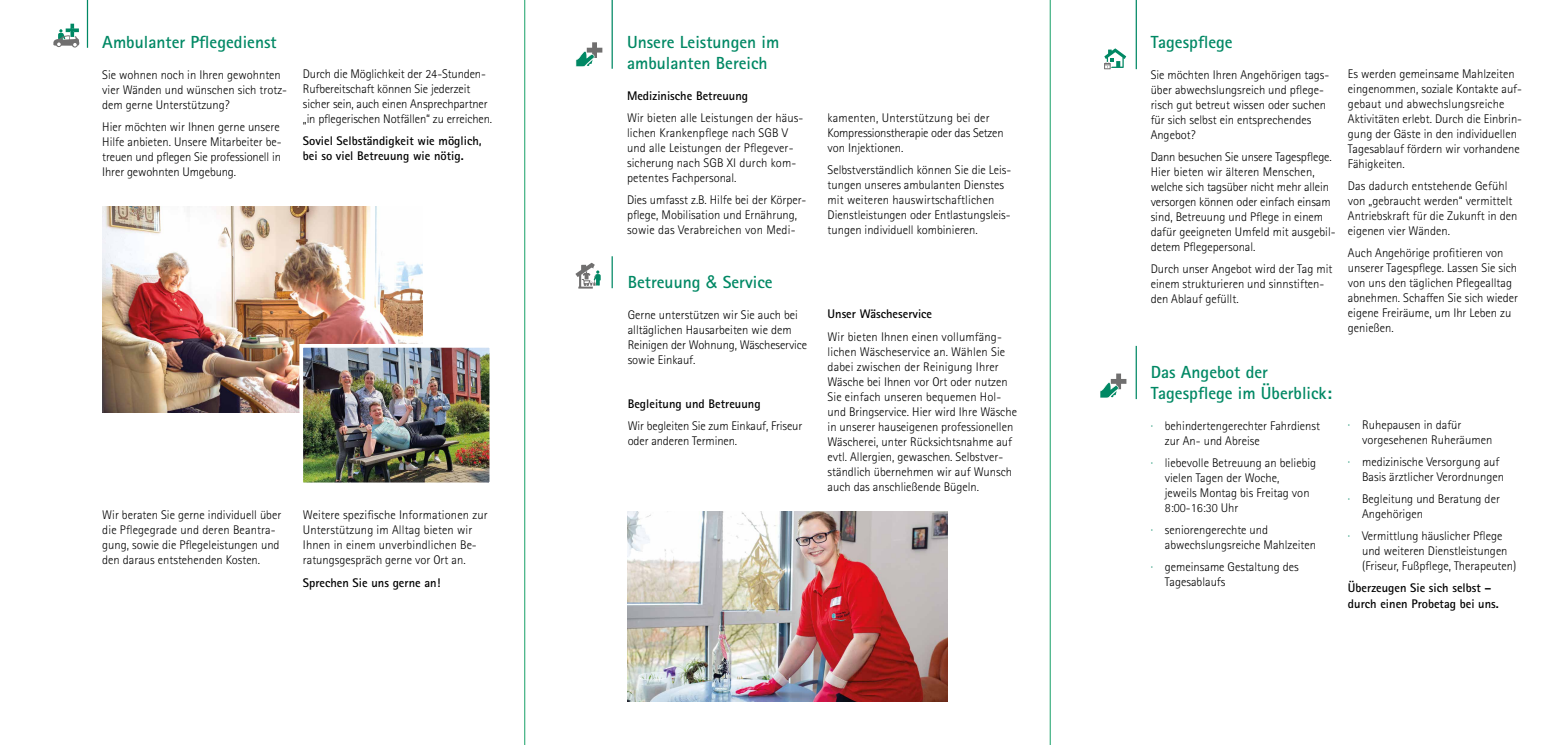
<style>
.page{position:relative;width:1567px;height:745px;background:#fff}
.page>*{position:absolute;margin:0;border:0;box-sizing:border-box;transform-origin:0 0}
.t1{font:700 17.5px/21px "Rotis Sans Serif Std";color:#008864}
.t2{font:300 12.5px/15px "Rotis Sans Serif Std";color:#000}
.t3{font:700 12.5px/15px "Rotis Sans Serif Std";color:#000}
.s1{font-family:"Arial";font-weight:400}
.s2{color:#008864}
</style>
<div class="page">
<img style="left:102px;top:206px;width:320px;height:206px">
<img style="left:297px;top:342px;width:193px;height:141px">
<img style="left:627px;top:511px;width:320px;height:190px">
<hr style="left:87px;top:0;width:1px;height:48px;background:#008864">
<svg style="left:53px;top:24px;width:26px;height:24px"></svg>
<hr style="left:611px;top:0;width:1px;height:69px;background:#008864">
<svg style="left:575px;top:42px;width:27px;height:25px"></svg>
<hr style="left:611px;top:256px;width:1px;height:32px;background:#008864">
<svg style="left:575px;top:262px;width:25px;height:26px"></svg>
<hr style="left:1135px;top:0;width:1px;height:69px;background:#008864">
<svg style="left:1104px;top:48px;width:22px;height:21px"></svg>
<svg style="left:1100px;top:373px;width:26px;height:25px"></svg>
<hr style="left:1135px;top:345px;width:1px;height:54px;background:#008864">
<hr style="left:524px;top:0;width:1px;height:744px;background:#45b385">
<hr style="left:1049px;top:0;width:1px;height:744px;background:#45b385">
<h1 class="t1" style="left:102px;top:31px;width:176px">Ambulanter Pflegedienst</h1>
<p class="t2" style="left:102px;top:67px;width:186px">Sie wohnen noch in Ihren gewohnten vier Wänden und wünschen sich trotz&shy;dem gerne Unterstützung?</p>
<p class="t2" style="left:102px;top:119px;width:181px">Hier möchten wir Ihnen gerne unsere Hilfe anbieten. Unsere Mitarbeiter be&shy;treuen und pflegen Sie professionell in Ihrer gewohnten Umgebung.</p>
<p class="t2" style="left:303px;top:66px;width:191px">Durch die Möglichkeit der 24-Stunden-Rufbereitschaft können Sie jederzeit sicher sein, auch einen Ansprechpartner „in pflegerischen Notfällen“ zu erreichen.</p>
<p class="t3" style="left:303px;top:133px;width:180px">Soviel Selbständigkeit wie möglich, bei so viel Betreuung wie nötig.</p>
<p class="t2" style="left:102px;top:507px;width:180px">Wir beraten Sie gerne individuell über die Pflegegrade und deren Beantra&shy;gung, sowie die Pflegeleistungen und den daraus entstehenden Kosten.</p>
<p class="t2" style="left:303px;top:507px;width:186px">Weitere spezifische Informationen zur Unterstützung im Alltag bieten wir Ihnen in einem unverbindlichen Be&shy;ratungsgespräch gerne vor Ort an.</p>
<p class="t3" style="left:303px;top:574px;width:139px">Sprechen Sie uns gerne an!</p>
<h1 class="t1" style="left:627px;top:31px;width:154px">Unsere Leistungen im ambulanten Bereich</h1>
<p class="t3" style="left:627px;top:88px;width:123px">Medizinische Betreuung</p>
<p class="t2" style="left:627px;top:110px;width:178px">Wir bieten alle Leistungen der häus&shy;lichen Krankenpflege nach SGB V und alle Leistungen der Pflegever&shy;sicherung nach SGB XI durch kom&shy;petentes Fachpersonal.</p>
<p class="t2" style="left:627px;top:192px;width:181px">Dies umfasst z.B. Hilfe bei der Körper&shy;pflege, Mobilisation und Ernährung, sowie das Verabreichen von Medi-</p>
<h1 class="t1" style="left:627px;top:271px;width:146px">Betreuung <span class="s1">&amp;</span> Service</h1>
<p class="t2" style="left:627px;top:307px;width:181px">Gerne unterstützen wir Sie auch bei alltäglichen Hausarbeiten wie dem<br>Reinigen der Wohnung, Wäscheservice sowie Einkauf.</p>
<p class="t3" style="left:627px;top:396px;width:134px">Begleitung und Betreuung</p>
<p class="t2" style="left:627px;top:418px;width:176px">Wir begleiten Sie zum Einkauf, Friseur oder anderen Terminen.</p>
<p class="t2" style="left:827px;top:110px;width:178px">kamenten, Unterstützung bei der<br>Kompressionstherapie oder das Setzen von Injektionen.</p>
<p class="t2" style="left:827px;top:162px;width:185px">Selbstverständlich können Sie die Leis&shy;tungen unseres ambulanten Dienstes mit weiteren hauswirtschaftlichen Dienstleistungen oder Entlastungsleis&shy;tungen individuell kombinieren.</p>
<p class="t3" style="left:827px;top:306px;width:106px">Unser Wäscheservice</p>
<p class="t2" style="left:827px;top:329px;width:191px">Wir bieten Ihnen einen vollumfäng&shy;lichen Wäscheservice an. Wählen Sie dabei zwischen der Reinigung Ihrer Wäsche bei Ihnen vor Ort oder nutzen Sie einfach unseren bequemen Hol&shy;und Bringservice. Hier wird Ihre Wäsche in unserer hauseigenen professionellen Wäscherei, unter Rücksichtsnahme auf evtl. Allergien, gewaschen. Selbstver&shy;ständlich übernehmen wir auf Wunsch auch das anschließende Bügeln.</p>
<h1 class="t1" style="left:1150px;top:31px;width:83px">Tagespflege</h1>
<p class="t2" style="left:1150px;top:67px;width:180px">Sie möchten Ihren Angehörigen tags&shy;über abwechslungsreich und pflege&shy;risch gut betreut wissen oder suchen für sich selbst ein entsprechendes<br>Angebot?</p>
<p class="t2" style="left:1150px;top:149px;width:186px">Dann besuchen Sie unsere Tagespflege.<br>Hier bieten wir älteren Menschen, welche sich tagsüber nicht mehr allein versorgen können oder einfach einsam sind, Betreuung und Pflege in einem dafür geeigneten Umfeld mit ausgebil&shy;detem Pflegepersonal.</p>
<p class="t2" style="left:1150px;top:261px;width:183px">Durch unser Angebot wird der Tag mit einem strukturieren und sinnstiften&shy;den Ablauf gefüllt.</p>
<h1 class="t1" style="left:1150px;top:361px;width:183px">Das Angebot der<br>Tagespflege im Überblick:</h1>
<p class="t2" style="left:1164px;top:418px;width:157px;text-indent:-14px"><span class="s2">·</span> behindertengerechter Fahrdienst zur An- und Abreise</p>
<p class="t2" style="left:1164px;top:455px;width:153px;text-indent:-14px"><span class="s2">·</span> liebevolle Betreuung an beliebig vielen Tagen der Woche,<br>jeweils Montag bis Freitag von<br>8:00-16:30 Uhr</p>
<p class="t2" style="left:1164px;top:522px;width:153px;text-indent:-14px"><span class="s2">·</span> seniorengerechte und abwechslungsreiche Mahlzeiten</p>
<p class="t2" style="left:1164px;top:559px;width:135px;text-indent:-14px"><span class="s2">·</span> gemeinsame Gestaltung des<br>Tagesablaufs</p>
<p class="t2" style="left:1347px;top:66px;width:176px">Es werden gemeinsame Mahlzeiten eingenommen, soziale Kontakte auf&shy;gebaut und abwechslungsreiche<br>Aktivitäten erlebt. Durch die Einbrin&shy;gung der Gäste in den individuellen<br>Tagesablauf fördern wir vorhandene<br>Fähigkeiten.</p>
<p class="t2" style="left:1347px;top:178px;width:171px">Das dadurch entstehende Gefühl von „gebraucht werden“ vermittelt<br>Antriebskraft für die Zukunft in den eigenen vier Wänden.</p>
<p class="t2" style="left:1347px;top:245px;width:172px">Auch Angehörige profitieren von unserer Tagespflege. Lassen Sie sich von uns den täglichen Pflegealltag abnehmen. Schaffen Sie sich wieder eigene Freiräume, um Ihr Leben zu genießen.</p>
<p class="t2" style="left:1361px;top:417px;width:132px;text-indent:-14px"><span class="s2">·</span> Ruhepausen in dafür vorgesehenen Ruheräumen</p>
<p class="t2" style="left:1361px;top:454px;width:143px;text-indent:-14px"><span class="s2">·</span> medizinische Versorgung auf<br>Basis ärztlicher Verordnungen</p>
<p class="t2" style="left:1361px;top:491px;width:139px;text-indent:-14px"><span class="s2">·</span> Begleitung und Beratung der<br>Angehörigen</p>
<p class="t2" style="left:1361px;top:528px;width:156px;text-indent:-14px"><span class="s2">·</span> Vermittlung häuslicher Pflege und weiteren Dienstleistungen (Friseur, Fußpflege, Therapeuten)</p>
<p class="t3" style="left:1347px;top:580px;width:152px">Überzeugen Sie sich selbst – durch einen Probetag bei uns.</p>
</div>
